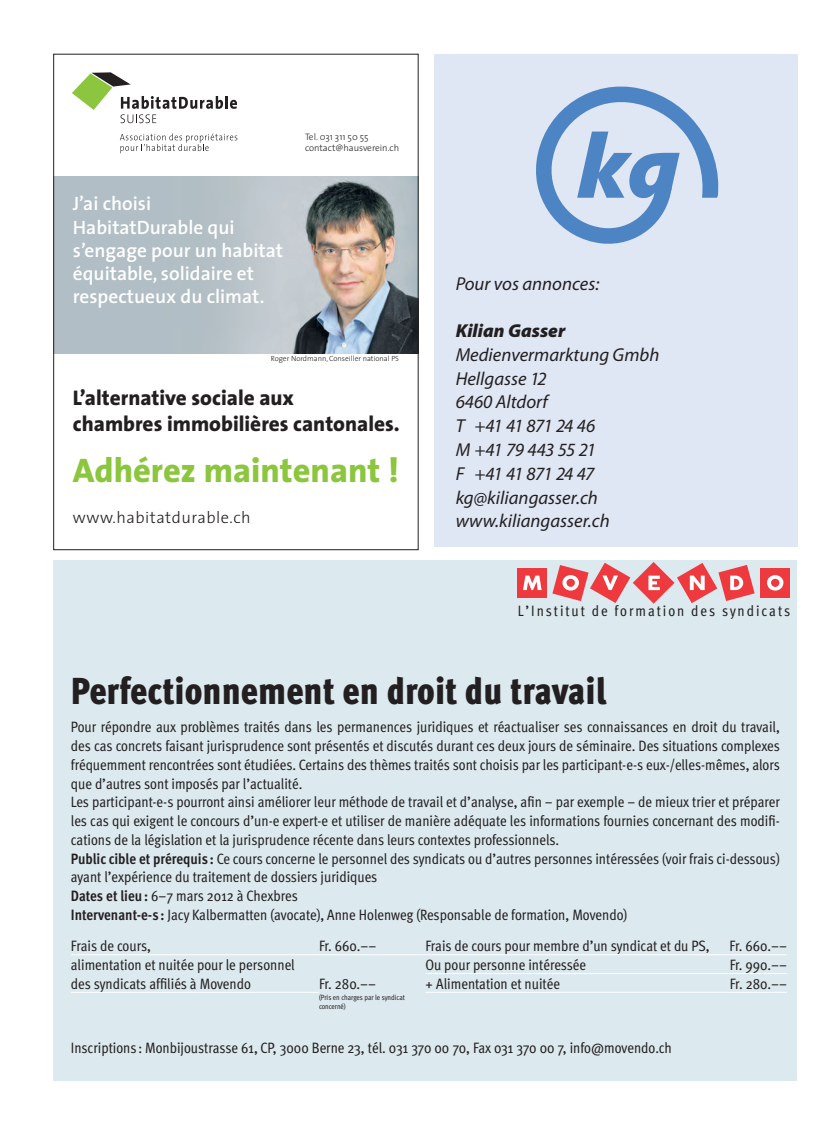
<style>
.page{position:relative;width:833px;height:1134px;background:#fff}
.page>*{position:absolute;margin:0;border:0;box-sizing:border-box;transform-origin:0 0}
.t1{font:900 37.5px "Meta Cond";color:#231f20}
.t2{font:800 34.25px "The Sans";color:#8bc63e}
.t3{font:800 21.25px/25.5px "The Sans";color:#231f20}
.t4{font:600 19.38px/23.2px "The Sans";color:#fff}
.t5{font:italic 18.75px/23.8px "Myriad Pro";color:#231f20}
.t6{font:italic 900 18.75px "Myriad Pro";color:#231f20}
.t7{font:300 16.38px "The Sans";letter-spacing:.03em;color:#231f20}
.t8{font:15px/18.8px "Meta Cond";color:#231f20}
.t9{font:15px "Meta Cond";letter-spacing:.13em;color:#231f20}
.t10{font:300 9.38px/11px "The Sans";color:#231f20}
.t11{font:7.5px/9.4px "Meta Cond";color:#231f20}
.t12{font:300 7.5px "The Sans";color:#231f20}
.s1{font-weight:700}
</style>
<div class="page">
<div style="left:53px;top:561px;width:744px;height:520px;background:#dce9ee"></div>
<img style="left:55px;top:176px;width:361px;height:177px">
<svg style="left:120px;top:133px;width:117px;height:20px"></svg>
<svg style="left:72px;top:72px;width:165px;height:51px"></svg>
<hr style="left:71px;top:954px;width:248px;height:1px;background:#fff">
<hr style="left:71px;top:992px;width:248px;height:1px;background:#fff">
<hr style="left:319px;top:954px;width:106px;height:1px;background:#fff">
<hr style="left:425px;top:954px;width:291px;height:1px;background:#fff">
<hr style="left:425px;top:973px;width:291px;height:1px;background:#fff">
<hr style="left:425px;top:992px;width:291px;height:1px;background:#fff">
<hr style="left:716px;top:954px;width:71px;height:1px;background:#fff">
<hr style="left:716px;top:973px;width:71px;height:1px;background:#fff">
<hr style="left:716px;top:992px;width:71px;height:1px;background:#fff">
<div style="left:517px;top:568px;width:30px;height:29px;background:#ee3a3e"></div>
<div style="left:760px;top:568px;width:30px;height:29px;background:#ee3a3e"></div>
<svg style="left:523px;top:576px;width:18px;height:14px"></svg>
<svg style="left:767px;top:575px;width:16px;height:15px"></svg>
<svg style="left:552px;top:562px;width:202px;height:42px"></svg>
<div style="left:434px;top:54px;width:363px;height:492px;background:#dfe6f4"></div>
<svg style="left:536px;top:86px;width:183px;height:158px"></svg>
<p class="t4" style="left:73px;top:192px;width:211px">J’ai choisi<br>HabitatDurable qui s’engage pour un habitat équitable, solidaire et respectueux du climat.</p>
<p class="t10" style="left:305px;top:131px;width:96px">Tel. 031 311 50 55 contact@hausverein.ch</p>
<p class="t12" style="left:271px;top:353px;width:130px">Roger Nordmann, Conseiller national PS</p>
<h3 class="t3" style="left:73px;top:385px;width:328px">L’alternative sociale aux<br>chambres immobilières cantonales.</h3>
<h2 class="t2" style="left:73px;top:442px;width:327px">Adhérez maintenant !</h2>
<p class="t7" style="left:73px;top:504px;width:179px">www.habitatdurable.ch</p>
<p class="t5" style="left:456px;top:272px;width:145px">Pour vos annonces:</p>
<p class="t6" style="left:456px;top:320px;width:111px">Kilian Gasser</p>
<p class="t5" style="left:456px;top:343px;width:205px">Medienvermarktung Gmbh<br>Hellgasse 12<br>6460 Altdorf<br>T +41 41 871 24 46<br>M +41 79 443 55 21<br>F +41 41 871 24 47 kg@kiliangasser.ch www.kiliangasser.ch</p>
<p class="t9" style="left:518px;top:602px;width:274px">L’Institut de formation des syndicats</p>
<h1 class="t1" style="left:71px;top:669px;width:536px">Perfectionnement en droit du travail</h1>
<p class="t8" style="left:71px;top:718px;width:710px">Pour répondre aux problèmes traités dans les permanences juridiques et réactualiser ses connaissances en droit du travail, des cas concrets faisant jurisprudence sont présentés et discutés durant ces deux jours de séminaire. Des situations complexes fréquemment rencontrées sont étudiées. Certains des thèmes traités sont choisis par les participant-e-s eux-/elles-mêmes, alors que d’autres sont imposés par l’actualité.<br>Les participant-e-s pourront ainsi améliorer leur méthode de travail et d’analyse, afin – par exemple – de mieux trier et préparer les cas qui exigent le concours d’un-e expert-e et utiliser de manière adéquate les informations fournies concernant des modifi&shy;cations de la législation et la jurisprudence récente dans leurs contextes professionnels.<br><span class="s1">Public cible et prérequis :</span> Ce cours concerne le personnel des syndicats ou d’autres personnes intéressées (voir frais ci-dessous) ayant l’expérience du traitement de dossiers juridiques<br><span class="s1">Dates et lieu :</span> 6–7 mars 2012 à Chexbres<br><span class="s1">Intervenant-e-s :</span> Jacy Kalbermatten (avocate), Anne Holenweg (Responsable de formation, Movendo)</p>
<p class="t8" style="left:71px;top:936px;width:225px">Frais de cours,<br>alimentation et nuitée pour le personnel des syndicats affiliés à Movendo</p>
<p class="t8" style="left:319px;top:936px;width:59px">Fr. 660.––</p>
<p class="t8" style="left:425px;top:936px;width:286px">Frais de cours pour membre d’un syndicat et du PS,<br>Ou pour personne intéressée<br>+ Alimentation et nuitée</p>
<p class="t8" style="left:729px;top:936px;width:59px;text-align:justify">Fr. 660.–– Fr. 990.–– Fr. 280.––</p>
<p class="t8" style="left:319px;top:974px;width:59px">Fr. 280.––</p>
<p class="t11" style="left:319px;top:992px;width:87px">(Pris en charges par le syndicat concerné)</p>
<p class="t8" style="left:71px;top:1038px;width:602px">Inscriptions : Monbijoustrasse 61, CP, 3000 Berne 23, tél. 031 370 00 70, Fax 031 370 00 7, info@movendo.ch</p>
</div>
